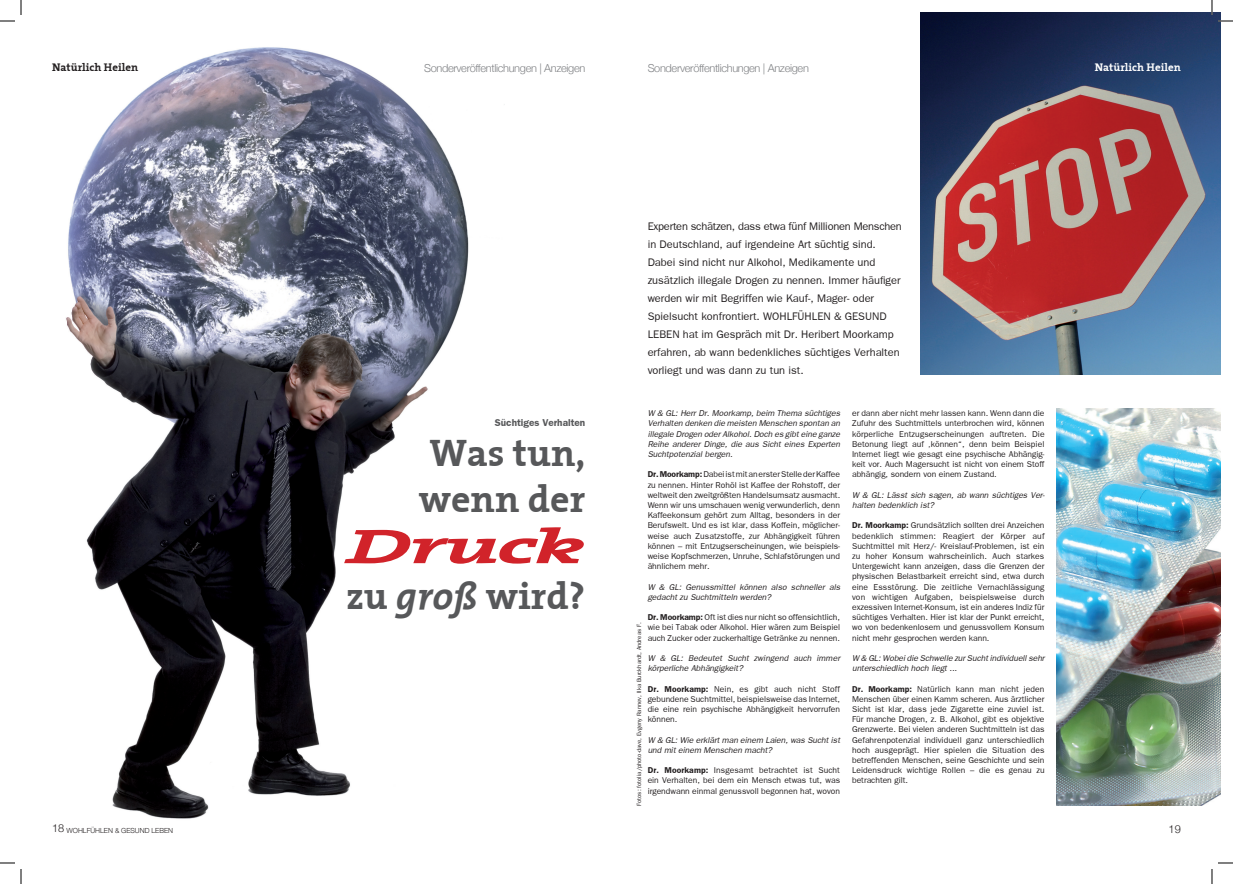
<style>
.page{position:relative;width:1233px;height:884px;background:#fff}
.page>*{position:absolute;margin:0;border:0;box-sizing:border-box;transform-origin:0 0}
.t1{font:italic 700 49px "The Serif";letter-spacing:-.04em;color:#d1232a;scale:1.91 1}
.t2{font:38px/45.6px "The Serif Bold Plain";color:#57585a}
.t3{font:11px/18px "Franklin Gothic";color:#231f20}
.t4{font:300 11px "Helvetica Neue";letter-spacing:-.03em;color:#808285}
.t5{font:11px "The Serif Bold Plain";color:#231f20}
.t6{font:11px "The Serif Bold Plain";color:#fff}
.t7{font:300 11px "Helvetica Neue";color:#231f20}
.t8{font:10px "Franklin Gothic Demi";color:#57585a}
.t9{font:8.5px/10.2px "Franklin Gothic";color:#231f20;text-align:justify}
.t10{font:italic 8.5px/10.2px "Franklin Gothic";color:#231f20}
.t11{font:300 7px "Helvetica Neue";color:#231f20}
.t12{font:6px "Franklin Gothic";color:#231f20}
.s1{font-size:11px}
.s2{font-family:"The Serif";font-weight:700;font-style:italic}
.s3{font-family:"Franklin Gothic Demi"}
</style>
<div class="page">
<img style="left:920px;top:12px;width:300px;height:363px">
<img style="left:66px;top:47px;width:403px;height:772px">
<img style="left:1056px;top:408px;width:164px;height:398px">
<svg style="left:1218px;top:20px;width:15px;height:2px"></svg>
<svg style="left:1218px;top:862px;width:15px;height:2px"></svg>
<svg style="left:0;top:0;width:22px;height:22px"></svg>
<svg style="left:0;top:862px;width:22px;height:22px"></svg>
<svg style="left:1211px;top:0;width:1px;height:15px"></svg>
<svg style="left:1211px;top:869px;width:1px;height:15px"></svg>
<p class="t5" style="left:52px;top:59px;width:87px">Natürlich Heilen</p>
<p class="t4" style="left:424px;top:62px;width:163px">Sonderveröffentlichungen | Anzeigen</p>
<p class="t4" style="left:647px;top:62px;width:163px">Sonderveröffentlichungen | Anzeigen</p>
<p class="t6" style="left:1094px;top:59px;width:87px">Natürlich Heilen</p>
<p class="t11" style="left:52px;top:826px;width:122px"><span class="s1">18</span> WOHLFÜHLEN &amp; GESUND LEBEN</p>
<p class="t8" style="left:495px;top:417px;width:92px">Süchtiges Verhalten</p>
<h2 class="t2" style="left:419px;top:429px;width:168px">Was tun, wenn der</h2>
<h1 class="t1" style="left:345px;top:505px;width:127px">Druck</h1>
<h2 class="t2" style="left:346px;top:572px;width:240px">zu <span class="s2">groß</span> wird?</h2>
<p class="t3" style="left:647px;top:217px;width:256px">Experten schätzen, dass etwa fünf Millionen Menschen in Deutschland, auf irgendeine Art süchtig sind.<br>Dabei sind nicht nur Alkohol, Medikamente und zusätzlich illegale Drogen zu nennen. Immer häufiger werden wir mit Begriffen wie Kauf-, Mager- oder Spielsucht konfrontiert. WOHLFÜHLEN &amp; GESUND LEBEN hat im Gespräch mit Dr. Heribert Moorkamp erfahren, ab wann bedenkliches süchtiges Verhalten vorliegt und was dann zu tun ist.</p>
<p class="t10" style="left:647px;top:408px;width:194px;text-align:justify">W &amp; GL: Herr Dr. Moorkamp, beim Thema süchtiges Verhalten denken die meisten Menschen spontan an illegale Drogen oder Alkohol. Doch es gibt eine ganze Reihe anderer Dinge, die aus Sicht eines Experten Suchtpotenzial bergen.</p>
<p class="t9" style="left:647px;top:469px;width:194px"><span class="s3">Dr. Moorkamp:</span> Dabei ist mit an erster Stelle der Kaffee zu nennen. Hinter Rohöl ist Kaffee der Rohstoff, der weltweit den zweitgrößten Handelsumsatz ausmacht.<br>Wenn wir uns umschauen wenig verwunderlich, denn Kaffeekonsum gehört zum Alltag, besonders in der Berufswelt. Und es ist klar, dass Koffein, möglicher&shy;weise auch Zusatzstoffe, zur Abhängigkeit führen können – mit Entzugserscheinungen, wie beispiels&shy;weise Kopfschmerzen, Unruhe, Schlafstörungen und ähnlichem mehr.</p>
<p class="t10" style="left:647px;top:581px;width:194px">W &amp; GL: Genussmittel können also schneller als gedacht zu Suchtmitteln werden?</p>
<p class="t9" style="left:647px;top:612px;width:194px"><span class="s3">Dr. Moorkamp:</span> Oft ist dies nur nicht so offensichtlich, wie bei Tabak oder Alkohol. Hier wären zum Beispiel auch Zucker oder zuckerhaltige Getränke zu nennen.</p>
<p class="t10" style="left:647px;top:653px;width:194px">W &amp; GL: Bedeutet Sucht zwingend auch immer körperliche Abhängigkeit?</p>
<p class="t9" style="left:647px;top:683px;width:194px"><span class="s3">Dr. Moorkamp:</span> Nein, es gibt auch nicht Stoff gebundene Suchtmittel, beispielsweise das Internet, die eine rein psychische Abhängigkeit hervorrufen können.</p>
<p class="t10" style="left:647px;top:734px;width:194px">W &amp; GL: Wie erklärt man einem Laien, was Sucht ist und mit einem Menschen macht?</p>
<p class="t9" style="left:647px;top:765px;width:194px"><span class="s3">Dr. Moorkamp:</span> Insgesamt betrachtet ist Sucht ein Verhalten, bei dem ein Mensch etwas tut, was irgendwann einmal genussvoll begonnen hat, wovon</p>
<p class="t12" style="left:636px;top:806px;width:185px;rotate:-90deg">Fotos: fotolia/photo-dave, Evgeny Rannev, Ilka Burckhardt, Andreas F.</p>
<p class="t9" style="left:852px;top:408px;width:194px">er dann aber nicht mehr lassen kann. Wenn dann die Zufuhr des Suchtmittels unterbrochen wird, können körperliche Entzugserscheinungen auftreten. Die Betonung liegt auf ‚können“, denn beim Beispiel Internet liegt wie gesagt eine psychische Abhängig&shy;keit vor. Auch Magersucht ist nicht von einem Stoff abhängig, sondern von einem Zustand.</p>
<p class="t10" style="left:852px;top:490px;width:194px">W &amp; GL: Lässt sich sagen, ab wann süchtiges Ver&shy;halten bedenklich ist?</p>
<p class="t9" style="left:852px;top:520px;width:194px"><span class="s3">Dr. Moorkamp:</span> Grundsätzlich sollten drei Anzeichen bedenklich stimmen: Reagiert der Körper auf Suchtmittel mit Herz/- Kreislauf-Problemen, ist ein zu hoher Konsum wahrscheinlich. Auch starkes Untergewicht kann anzeigen, dass die Grenzen der physischen Belastbarkeit erreicht sind, etwa durch eine Essstörung. Die zeitliche Vernachlässigung von wichtigen Aufgaben, beispielsweise durch exzessiven Internet-Konsum, ist ein anderes Indiz für süchtiges Verhalten. Hier ist klar der Punkt erreicht, wo von bedenkenlosem und genussvollem Konsum nicht mehr gesprochen werden kann.</p>
<p class="t10" style="left:852px;top:653px;width:194px">W &amp; GL: Wobei die Schwelle zur Sucht individuell sehr unterschiedlich hoch liegt ...</p>
<p class="t9" style="left:852px;top:683px;width:194px"><span class="s3">Dr. Moorkamp:</span> Natürlich kann man nicht jeden Menschen über einen Kamm scheren. Aus ärztlicher Sicht ist klar, dass jede Zigarette eine zuviel ist.<br>Für manche Drogen, z. B. Alkohol, gibt es objektive Grenzwerte. Bei vielen anderen Suchtmitteln ist das Gefahrenpotenzial individuell ganz unterschiedlich hoch ausgeprägt. Hier spielen die Situation des betreffenden Menschen, seine Geschichte und sein Leidensdruck wichtige Rollen – die es genau zu betrachten gilt.</p>
<p class="t7" style="left:1168px;top:822px;width:14px">19</p>
</div>
